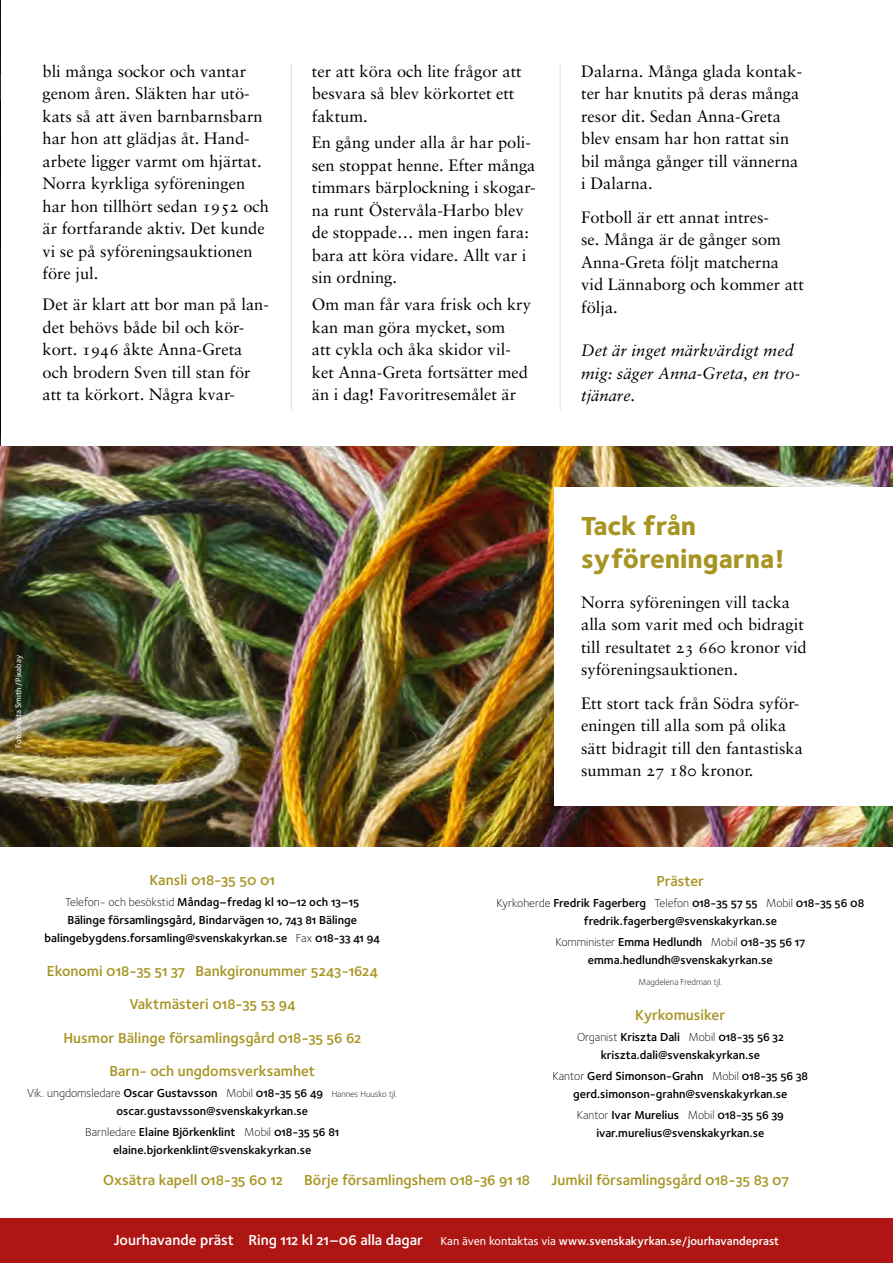
<style>
.page{position:relative;width:893px;height:1263px;background:#fff}
.page>*{position:absolute;margin:0;border:0;box-sizing:border-box;transform-origin:0 0}
.t1{font:27px/33px "Foundry Sterling Extra Bold OSF";color:#a89423}
.t2{font:16.5px/22.5px "Sabon";color:#000}
.t3{font:italic 16.5px/22.5px "Sabon";color:#000}
.t4{font:15px "Foundry Sterling Demi OSF";color:#a89423}
.t5{font:15px "Foundry Sterling Demi OSF";color:#fff}
.t6{font:12px/18px "Foundry Sterling Demi OSF";color:#000;text-align:center}
.t7{font:12px "Foundry Sterling Demi OSF";color:#fff}
.t8{font:9px "Foundry Sterling Light OSF";color:#000}
.t9{font:8.25px "Foundry Sterling Medium OSF";color:#fff}
.s1{font-family:"Sabon Roman SC"}
.s2{font-family:"Foundry Sterling Light OSF"}
.s3{font-family:"Foundry Sterling Light OSF";font-size:9px}
.s4{font-family:"Foundry Sterling Medium OSF"}
</style>
<div class="page">
<img style="left:0;top:0;width:1px;height:446px">
<img style="left:0;top:446px;width:893px;height:400px">
<div style="left:0;top:1218px;width:893px;height:45px;background:#ae1613"></div>
<div style="left:555px;top:487px;width:338px;height:319px;background:#fff"></div>
<hr style="left:291px;top:64px;width:1px;height:346px;background:#ede7d3">
<hr style="left:559px;top:64px;width:2px;height:346px;background:#ede7d3">
<p class="t2" style="left:43px;top:59px;width:228px">bli många sockor och vantar genom åren. Släkten har utö&shy;kats så att även barnbarnsbarn har hon att glädjas åt. Hand&shy;arbete ligger varmt om hjärtat.<br>Norra kyrkliga syföreningen har hon tillhört sedan <span class="s1">1952</span> och är fortfarande aktiv. Det kunde vi se på syföreningsauktionen före jul.</p>
<p class="t2" style="left:43px;top:293px;width:228px">Det är klart att bor man på lan&shy;det behövs både bil och kör&shy;kort. <span class="s1">1946</span> åkte Anna-Greta och brodern Sven till stan för att ta körkort. Några kvar-</p>
<p class="t2" style="left:312px;top:59px;width:211px">ter att köra och lite frågor att besvara så blev körkortet ett faktum.</p>
<p class="t2" style="left:312px;top:131px;width:225px">En gång under alla år har poli&shy;sen stoppat henne. Efter många timmars bärplockning i skogar&shy;na runt Östervåla-Harbo blev de stoppade… men ingen fara: bara att köra vidare. Allt var i sin ordning.</p>
<p class="t2" style="left:312px;top:293px;width:221px">Om man får vara frisk och kry kan man göra mycket, som<br>att cykla och åka skidor vil&shy;ket Anna-Greta fortsätter med än i dag! Favoritresemålet är</p>
<p class="t9" style="left:13px;top:747px;width:94px;rotate:-90deg">Foto: Anita Smith /Pixabay</p>
<p class="t2" style="left:581px;top:60px;width:222px">Dalarna. Många glada kontak&shy;ter har knutits på deras många resor dit. Sedan Anna-Greta blev ensam har hon rattat sin bil många gånger till vännerna i Dalarna.</p>
<p class="t2" style="left:581px;top:205px;width:224px">Fotboll är ett annat intres-<br>se. Många är de gånger som<br>Anna-Greta följt matcherna vid Lännaborg och kommer att följa.</p>
<p class="t3" style="left:581px;top:339px;width:221px">Det är inget märkvärdigt med mig: säger Anna-Greta, en tro&shy;tjänare.</p>
<h1 class="t1" style="left:581px;top:509px;width:206px">Tack från syföreningarna!</h1>
<p class="t2" style="left:581px;top:591px;width:227px">Norra syföreningen vill tacka alla som varit med och bidragit till resultatet <span class="s1">23 660</span> kronor vid syföreningsauktionen.</p>
<p class="t2" style="left:581px;top:691px;width:223px">Ett stort tack från Södra syför&shy;eningen till alla som på olika sätt bidragit till den fantastiska summan <span class="s1">27 180</span> kronor.</p>
<p class="t4" style="left:149px;top:870px;width:127px">Kansli 018-35 50 01</p>
<p class="t6" style="left:45px;top:893px;width:337px"><span class="s2">Telefon- och besökstid</span> Måndag–fredag kl 10–12 och 13–15<br>Bälinge församlingsgård, Bindarvägen 10, 743 81 Bälinge balingebygdens.forsamling@svenskakyrkan.se <span class="s2">Fax</span> 018-33 41 94</p>
<p class="t4" style="left:47px;top:960px;width:332px">Ekonomi 018-35 51 37 Bankgironummer 5243-1624</p>
<p class="t4" style="left:129px;top:994px;width:167px">Vaktmästeri 018-35 53 94</p>
<p class="t4" style="left:63px;top:1027px;width:299px">Husmor Bälinge församlingsgård 018-35 56 62</p>
<p class="t4" style="left:109px;top:1060px;width:207px">Barn- och ungdomsverksamhet</p>
<p class="t6" style="left:27px;top:1084px;width:372px"><span class="s2">Vik. ungdomsledare</span> Oscar Gustavsson <span class="s2">Mobil</span> 018-35 56 49 <span class="s3">Hannes Huusko tjl. </span>oscar.gustavsson@svenskakyrkan.se</p>
<p class="t6" style="left:85px;top:1123px;width:255px"><span class="s2">Barnledare</span> Elaine Björkenklint <span class="s2">Mobil</span> 018-35 56 81 elaine.bjorkenklint@svenskakyrkan.se</p>
<p class="t4" style="left:656px;top:871px;width:49px">Präster</p>
<p class="t6" style="left:496px;top:894px;width:369px"><span class="s2">Kyrkoherde</span> Fredrik Fagerberg <span class="s2">Telefon</span> 018-35 57 55 <span class="s2">Mobil</span> 018-35 56 08 fredrik.fagerberg@svenskakyrkan.se</p>
<p class="t6" style="left:556px;top:933px;width:251px"><span class="s2">Komminister</span> Emma Hedlundh <span class="s2">Mobil</span> 018-35 56 17 emma.hedlundh@svenskakyrkan.se</p>
<p class="t8" style="left:639px;top:976px;width:85px">Magdelena Fredman tjl.</p>
<p class="t4" style="left:635px;top:1004px;width:92px">Kyrkomusiker</p>
<p class="t6" style="left:577px;top:1028px;width:208px"><span class="s2">Organist</span> Kriszta Dali <span class="s2">Mobil</span> 018-35 56 32 kriszta.dali@svenskakyrkan.se</p>
<p class="t6" style="left:553px;top:1067px;width:257px"><span class="s2">Kantor</span> Gerd Simonson-Grahn <span class="s2">Mobil</span> 018-35 56 38 gerd.simonson-grahn@svenskakyrkan.se</p>
<p class="t6" style="left:577px;top:1106px;width:209px"><span class="s2">Kantor</span> Ivar Murelius <span class="s2">Mobil</span> 018-35 56 39 ivar.murelius@svenskakyrkan.se</p>
<p class="t4" style="left:103px;top:1169px;width:181px">Oxsätra kapell 018-35 60 12</p>
<p class="t4" style="left:304px;top:1169px;width:227px">Börje församlingshem 018-36 91 18</p>
<p class="t4" style="left:552px;top:1169px;width:239px">Jumkil församlingsgård 018-35 83 07</p>
<p class="t5" style="left:114px;top:1229px;width:311px">Jourhavande präst Ring 112 kl 21–06 alla dagar</p>
<p class="t7" style="left:440px;top:1232px;width:340px"><span class="s4">Kan även kontaktas via</span> www.svenskakyrkan.se/jourhavandeprast</p>
</div>
